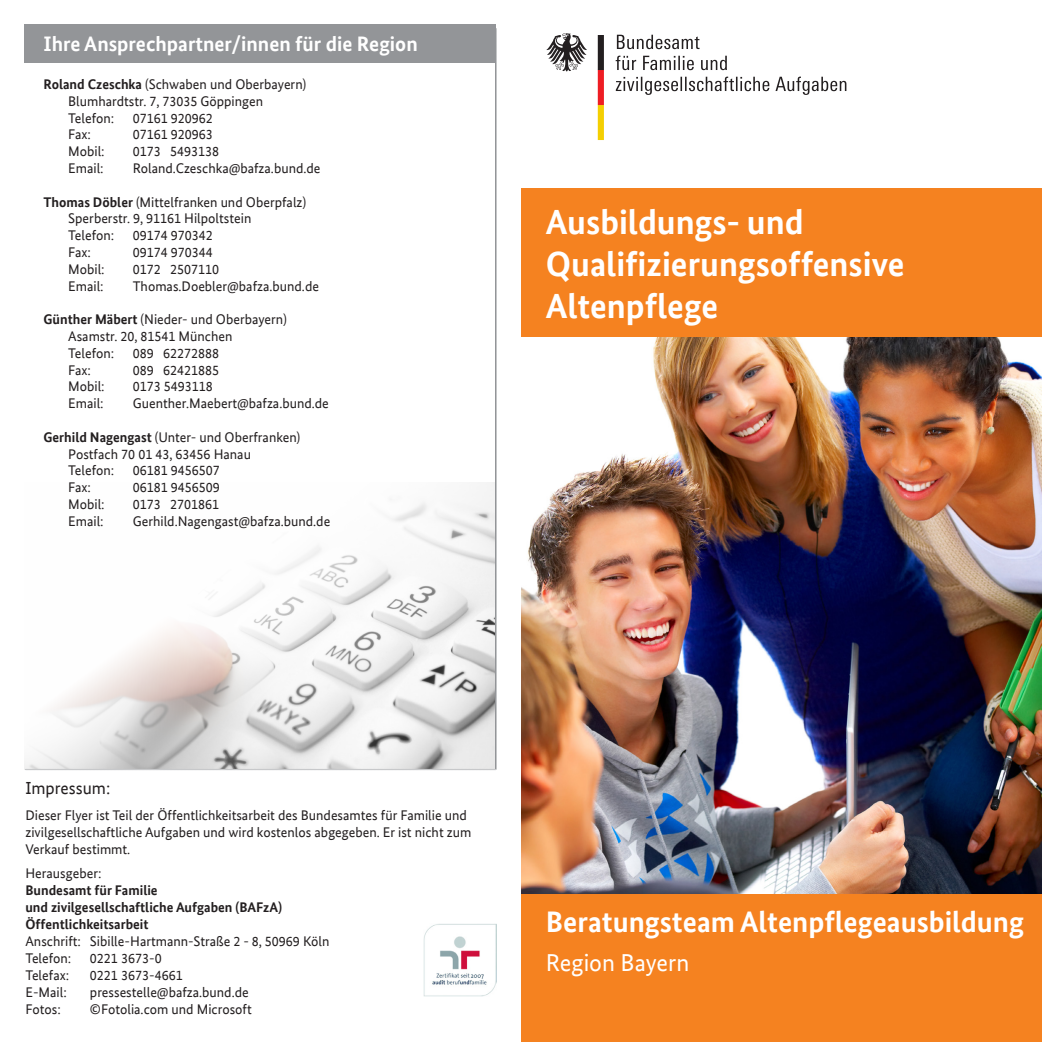
<style>
.page{position:relative;width:1042px;height:1042px;background:#fff}
.page>*{position:absolute;margin:0;border:0;box-sizing:border-box;transform-origin:0 0}
.t1{font:700 35px "Bundes Sans Office";color:#fff}
.t2{font:700 29.75px "Bundes Sans Office";color:#fff}
.t3{font:24.5px "Bundes Sans Office";color:#fff}
.t4{font:700 21px "Bundes Sans Office";color:#fff}
.t5{font:17.5px "Bundes Sans Office";color:#231f20}
.t6{font:14px/16.8px "Bundes Sans Office";color:#231f20}
.t7{font:700 14px "Bundes Sans Office";color:#231f20}
.s1{font-weight:700}
</style>
<div class="page">
<img style="left:521px;top:337px;width:521px;height:557px">
<div style="left:25px;top:25px;width:471px;height:38px;background:#939598"></div>
<div style="left:521px;top:189px;width:521px;height:148px;background:#f58220"></div>
<div style="left:521px;top:894px;width:521px;height:148px;background:#f58220"></div>
<svg style="left:25px;top:63px;width:471px;height:707px"></svg>
<img style="left:423px;top:924px;width:73px;height:72px">
<svg style="left:546px;top:33px;width:41px;height:38px"></svg>
<svg style="left:598px;top:35px;width:6px;height:105px"></svg>
<svg style="left:617px;top:35px;width:82px;height:14px"></svg>
<svg style="left:616px;top:56px;width:20px;height:14px"></svg>
<svg style="left:643px;top:56px;width:51px;height:14px"></svg>
<svg style="left:701px;top:56px;width:26px;height:14px"></svg>
<svg style="left:616px;top:77px;width:153px;height:18px"></svg>
<svg style="left:775px;top:77px;width:71px;height:18px"></svg>
<p class="t4" style="left:43px;top:32px;width:376px">Ihre Ansprechpartner/innen für die Region</p>
<p class="t6" style="left:43px;top:76px;width:264px"><span class="s1">Roland Czeschka</span> (Schwaben und Oberbayern)</p>
<p class="t6" style="left:68px;top:93px;width:196px">Blumhardtstr. 7, 73035 Göppingen</p>
<p class="t6" style="left:68px;top:109px;width:47px">Telefon:</p>
<p class="t6" style="left:133px;top:109px;width:82px">07161 920962</p>
<p class="t6" style="left:68px;top:126px;width:24px">Fax:</p>
<p class="t6" style="left:133px;top:126px;width:82px">07161 920963</p>
<p class="t6" style="left:68px;top:143px;width:38px">Mobil:</p>
<p class="t6" style="left:133px;top:143px;width:88px">0173 5493138</p>
<p class="t6" style="left:68px;top:160px;width:37px">Email:</p>
<p class="t6" style="left:133px;top:160px;width:189px">Roland.Czeschka@bafza.bund.de</p>
<p class="t6" style="left:43px;top:193px;width:264px"><span class="s1">Thomas Döbler</span> (Mittelfranken und Oberpfalz)</p>
<p class="t6" style="left:68px;top:210px;width:185px">Sperberstr. 9, 91161 Hilpoltstein</p>
<p class="t6" style="left:68px;top:227px;width:47px">Telefon:</p>
<p class="t6" style="left:133px;top:227px;width:82px">09174 970342</p>
<p class="t6" style="left:68px;top:244px;width:24px">Fax:</p>
<p class="t6" style="left:133px;top:244px;width:82px">09174 970344</p>
<p class="t6" style="left:68px;top:261px;width:38px">Mobil:</p>
<p class="t6" style="left:133px;top:261px;width:88px">0172 2507110</p>
<p class="t6" style="left:68px;top:277px;width:37px">Email:</p>
<p class="t6" style="left:133px;top:277px;width:188px">Thomas.Doebler@bafza.bund.de</p>
<p class="t6" style="left:43px;top:311px;width:245px"><span class="s1">Günther Mäbert</span> (Nieder- und Oberbayern)</p>
<p class="t6" style="left:68px;top:328px;width:166px">Asamstr. 20, 81541 München</p>
<p class="t6" style="left:68px;top:345px;width:47px">Telefon:</p>
<p class="t6" style="left:133px;top:345px;width:88px">089 62272888</p>
<p class="t6" style="left:68px;top:361px;width:24px">Fax:</p>
<p class="t6" style="left:133px;top:361px;width:88px">089 62421885</p>
<p class="t6" style="left:68px;top:378px;width:38px">Mobil:</p>
<p class="t6" style="left:133px;top:378px;width:82px">0173 5493118</p>
<p class="t6" style="left:68px;top:395px;width:37px">Email:</p>
<p class="t6" style="left:133px;top:395px;width:198px">Guenther.Maebert@bafza.bund.de</p>
<p class="t6" style="left:43px;top:429px;width:258px"><span class="s1">Gerhild Nagengast</span> (Unter- und Oberfranken)</p>
<p class="t6" style="left:68px;top:445px;width:184px">Postfach 70 01 43, 63456 Hanau</p>
<p class="t6" style="left:68px;top:462px;width:47px">Telefon:</p>
<p class="t6" style="left:133px;top:462px;width:89px">06181 9456507</p>
<p class="t6" style="left:68px;top:479px;width:24px">Fax:</p>
<p class="t6" style="left:133px;top:479px;width:89px">06181 9456509</p>
<p class="t6" style="left:68px;top:496px;width:38px">Mobil:</p>
<p class="t6" style="left:133px;top:496px;width:88px">0173 2701861</p>
<p class="t6" style="left:68px;top:513px;width:37px">Email:</p>
<p class="t6" style="left:133px;top:513px;width:199px">Gerhild.Nagengast@bafza.bund.de</p>
<p class="t1" style="left:546px;top:202px;width:259px">Ausbildungs- und</p>
<p class="t1" style="left:546px;top:244px;width:360px">Qualifizierungsoffensive</p>
<p class="t1" style="left:546px;top:286px;width:174px">Altenpflege</p>
<p class="t5" style="left:25px;top:778px;width:86px">Impressum:</p>
<p class="t6" style="left:25px;top:807px;width:447px">Dieser Flyer ist Teil der Öffentlichkeitsarbeit des Bundesamtes für Familie und zivilgesellschaftliche Aufgaben und wird kostenlos abgegeben. Er ist nicht zum<br>Verkauf bestimmt.</p>
<p class="t6" style="left:25px;top:865px;width:78px">Herausgeber:</p>
<p class="t7" style="left:25px;top:882px;width:134px">Bundesamt für Familie</p>
<p class="t7" style="left:25px;top:899px;width:258px">und zivilgesellschaftliche Aufgaben (BAFzA)</p>
<p class="t7" style="left:25px;top:916px;width:125px">Öffentlichkeitsarbeit</p>
<p class="t6" style="left:25px;top:933px;width:305px">Anschrift: Sibille-Hartmann-Straße 2 - 8, 50969 Köln</p>
<p class="t6" style="left:25px;top:950px;width:47px">Telefon:</p>
<p class="t6" style="left:90px;top:950px;width:73px">0221 3673-0</p>
<p class="t6" style="left:25px;top:967px;width:45px">Telefax:</p>
<p class="t6" style="left:90px;top:967px;width:94px">0221 3673-4661</p>
<p class="t6" style="left:25px;top:983px;width:43px">E-Mail:</p>
<p class="t6" style="left:90px;top:983px;width:160px">pressestelle@bafza.bund.de</p>
<p class="t6" style="left:25px;top:1000px;width:37px">Fotos:</p>
<p class="t6" style="left:90px;top:1000px;width:163px">©Fotolia.com und Microsoft</p>
<p class="t2" style="left:546px;top:904px;width:480px">Beratungsteam Altenpflegeausbildung</p>
<p class="t3" style="left:546px;top:949px;width:145px">Region Bayern</p>
</div>
